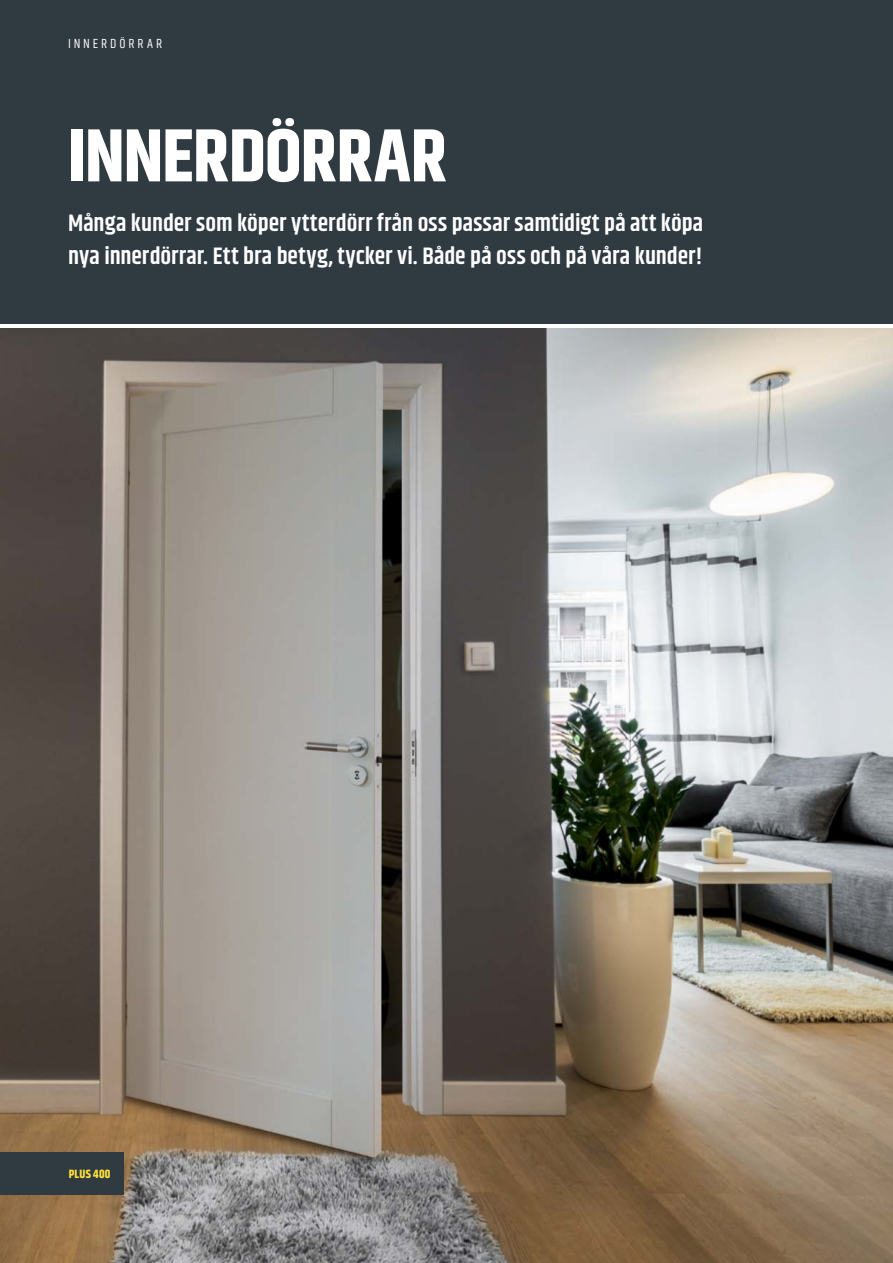
<style>
.page{position:relative;width:893px;height:1263px;background:#fff}
.page>*{position:absolute;margin:0;border:0;box-sizing:border-box;transform-origin:0 0}
.t1{font:700 75px "Khand";letter-spacing:-.01em;color:#fff}
.t2{font:600 24px/33px "Khand";letter-spacing:.005em;color:#fff}
.t3{font:13.5px "Khand";letter-spacing:.215em;color:#fff}
.t4{font:700 12px "Khand";letter-spacing:.02em;color:#ffe23a}
</style>
<div class="page">
<img style="left:0;top:328px;width:893px;height:935px">
<div style="left:0;top:0;width:893px;height:323px;background:#2f3b41"></div>
<div style="left:0;top:1152px;width:123px;height:43px;background:#2f3b41"></div>
<p class="t3" style="left:68px;top:36px;width:96px">INNERDÖRRAR</p>
<h1 class="t1" style="left:68px;top:103px;width:380px">INNERDÖRRAR</h1>
<p class="t2" style="left:68px;top:208px;width:637px">Många kunder som köper ytterdörr från oss passar samtidigt på att köpa nya innerdörrar. Ett bra betyg, tycker vi. Både på oss och på våra kunder!</p>
<p class="t4" style="left:69px;top:1166px;width:43px">PLUS 400</p>
</div>
